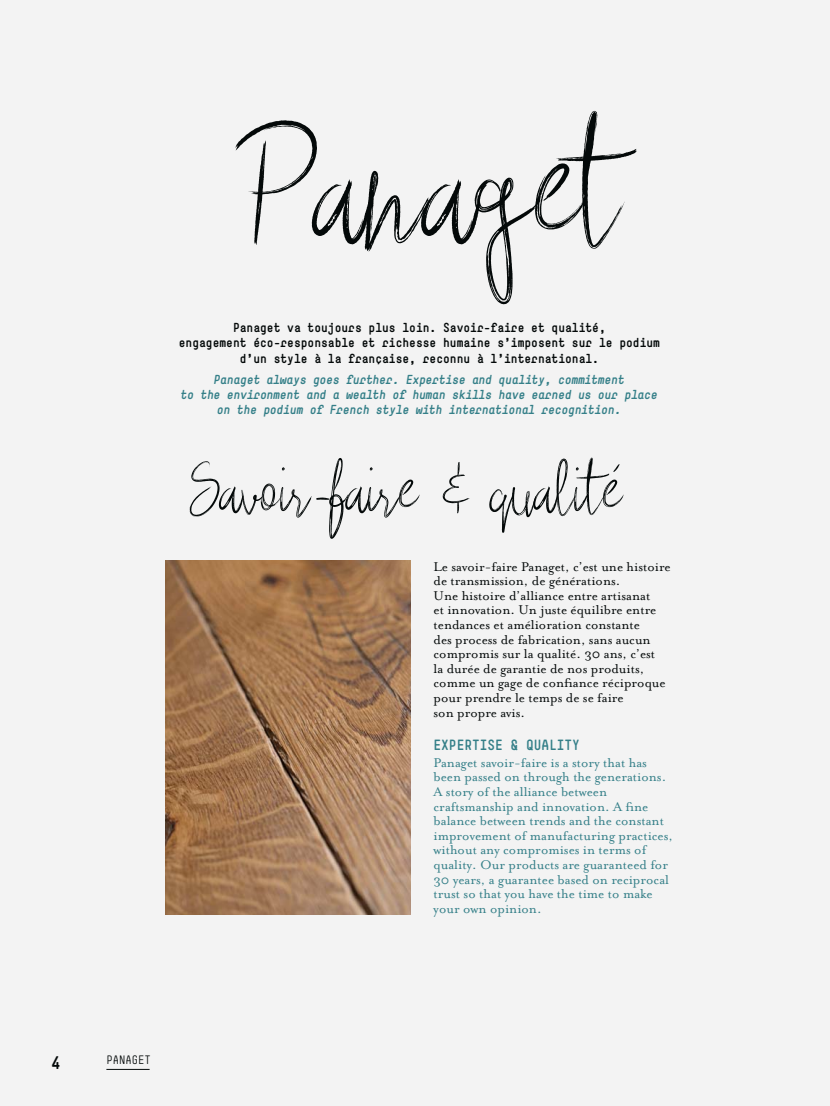
<style>
.page{position:relative;width:830px;height:1106px;background:#fff}
.page>*{position:absolute;margin:0;border:0;box-sizing:border-box;transform-origin:0 0}
.t1{font:163.65px "Rough Beauty Script";color:#040909}
.t2{font:68.1px "Rough Beauty Script";color:#040909}
.t3{font:700 18px "Simple";color:#040909}
.t4{font:14.55px/14.5px "Mrs Eaves Roman";color:#347f88}
.t5{font:14.55px/14.5px "Mrs Eaves Roman";color:#040909}
.t6{font:700 14.55px "Simple";color:#347f88}
.t7{font:italic 700 12.9px/15.5px "Simple";letter-spacing:-.01em;color:#347f88;text-align:center}
.t8{font:700 12.9px/15.5px "Simple";color:#040909;text-align:center}
.t9{font:12px "Simple Titling";color:#040909}
</style>
<div class="page">
<div style="left:0;top:0;width:829px;height:1106px;background:#f3f3f3"></div>
<img style="left:166px;top:560px;width:244px;height:354px">
<hr style="left:106px;top:1069px;width:43px;height:1px;background:#040909">
<h1 class="t1" style="left:240px;top:115px;width:385px">Panaget</h1>
<p class="t8" style="left:179px;top:320px;width:482px">Panaget va toujours plus loin. Savoir-faire et qualité,<br>engagement éco-responsable et richesse humaine s’imposent sur le podium d’un style à la française, reconnu à l’international.</p>
<p class="t7" style="left:181px;top:372px;width:478px">Panaget always goes further. Expertise and quality, commitment<br>to the environment and a wealth of human skills have earned us our place on the podium of French style with international recognition.</p>
<h2 class="t2" style="left:190px;top:459px;width:434px">Savoir-faire &amp; qualité</h2>
<p class="t5" style="left:433px;top:558px;width:238px">Le savoir-faire Panaget, c’est une histoire de transmission, de générations.<br>Une histoire d’alliance entre artisanat<br>et innovation. Un juste équilibre entre tendances et amélioration constante<br>des process de fabrication, sans aucun compromis sur la qualité. 30 ans, c’est<br>la durée de garantie de nos produits, comme un gage de confiance réciproque pour prendre le temps de se faire<br>son propre avis.</p>
<p class="t6" style="left:433px;top:739px;width:148px">EXPERTISE &amp; QUALITY</p>
<p class="t4" style="left:433px;top:754px;width:241px">Panaget savoir-faire is a story that has been passed on through the generations.<br>A story of the alliance between craftsmanship and innovation. A fine balance between trends and the constant improvement of manufacturing practices, without any compromises in terms of quality. Our products are guaranteed for 30 years, a guarantee based on reciprocal trust so that you have the time to make your own opinion.</p>
<p class="t3" style="left:51px;top:1056px;width:11px">4</p>
<p class="t9" style="left:106px;top:1053px;width:46px">PANAGET</p>
</div>
